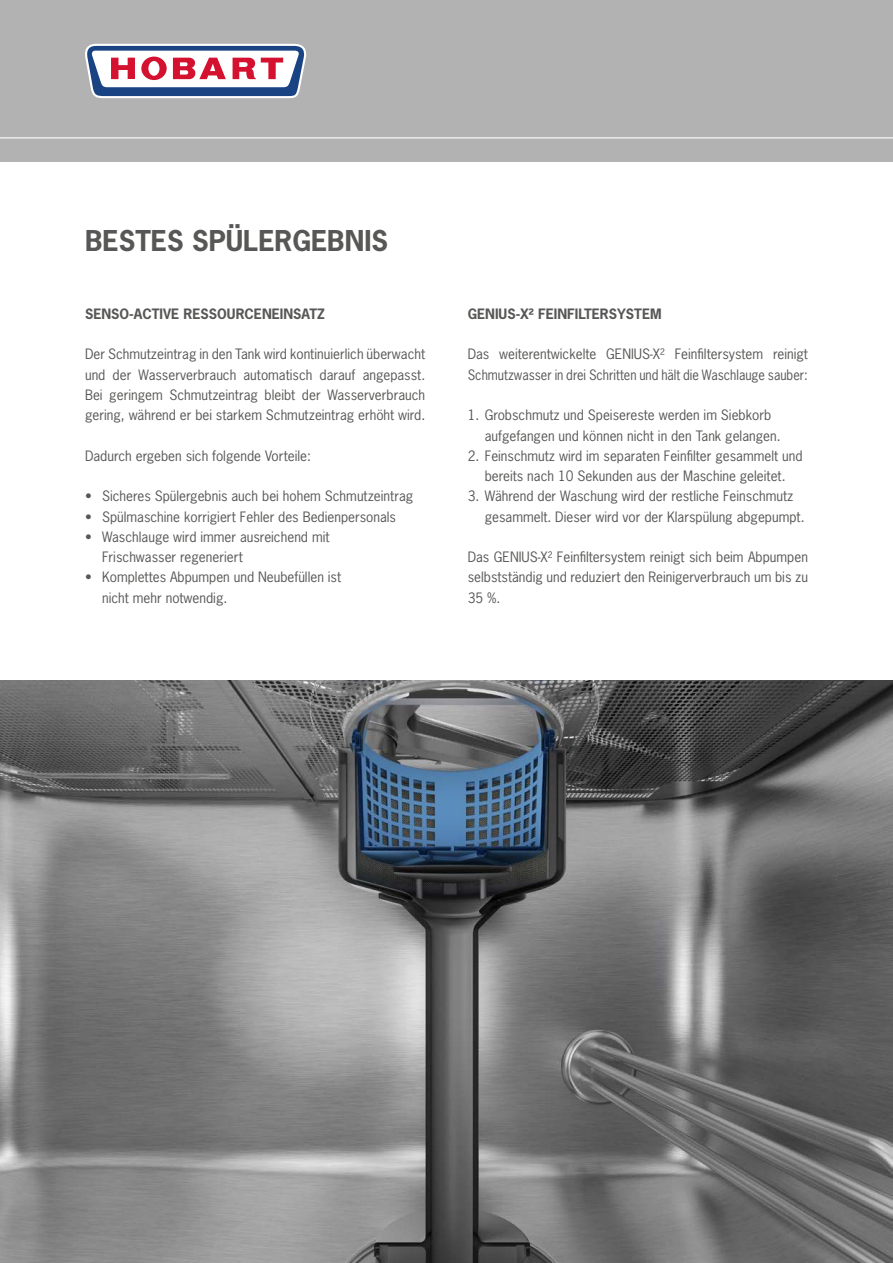
<style>
.page{position:relative;width:893px;height:1263px;background:#fff}
.page>*{position:absolute;margin:0;border:0;box-sizing:border-box;transform-origin:0 0}
.t1{font:700 27px "News Gothic";color:#575756}
.t2{font:13.5px/20.2px "News Gothic";color:#575756}
.t3{font:700 13.5px "News Gothic";color:#575756}
</style>
<div class="page">
<div style="left:0;top:0;width:893px;height:162px;background:#b2b2b2"></div>
<hr style="left:0;top:137px;width:893px;height:1px;background:#fff">
<svg style="left:85px;top:44px;width:221px;height:54px;background:#b5a0b7"></svg>
<img style="left:0;top:680px;width:893px;height:583px">
<h1 class="t1" style="left:85px;top:223px;width:305px">BESTES SPÜLERGEBNIS</h1>
<p class="t3" style="left:85px;top:305px;width:241px">SENSO-ACTIVE RESSOURCENEINSATZ</p>
<p class="t2" style="left:85px;top:344px;width:342px;text-align:justify">Der Schmutzeintrag in den Tank wird kontinuierlich überwacht und der Wasserverbrauch automatisch darauf angepasst.<br>Bei geringem Schmutzeintrag bleibt der Wasserverbrauch gering, während er bei starkem Schmutzeintrag erhöht wird.</p>
<p class="t2" style="left:85px;top:445px;width:228px">Dadurch ergeben sich folgende Vorteile:</p>
<p class="t2" style="left:85px;top:486px;width:330px">• Sicheres Spülergebnis auch bei hohem Schmutzeintrag</p>
<p class="t2" style="left:85px;top:506px;width:312px">• Spülmaschine korrigiert Fehler des Bedienpersonals</p>
<p class="t2" style="left:102px;top:526px;width:229px;text-indent:-17px">• Waschlauge wird immer ausreichend mit<br>Frischwasser regeneriert</p>
<p class="t2" style="left:102px;top:567px;width:241px;text-indent:-17px">• Komplettes Abpumpen und Neubefüllen ist nicht mehr notwendig.</p>
<p class="t3" style="left:468px;top:305px;width:195px">GENIUS-X² FEINFILTERSYSTEM</p>
<p class="t2" style="left:468px;top:344px;width:342px">Das weiterentwickelte GENIUS-X² Feinfiltersystem reinigt<br>Schmutzwasser in drei Schritten und hält die Waschlauge sauber:</p>
<p class="t2" style="left:485px;top:405px;width:297px;text-indent:-17px">1. Grobschmutz und Speisereste werden im Siebkorb aufgefangen und können nicht in den Tank gelangen.</p>
<p class="t2" style="left:468px;top:445px;width:336px;text-align:center">2. Feinschmutz wird im separaten Feinfilter gesammelt und bereits nach 10 Sekunden aus der Maschine geleitet.</p>
<p class="t2" style="left:485px;top:486px;width:321px;text-indent:-17px">3. Während der Waschung wird der restliche Feinschmutz gesammelt. Dieser wird vor der Klarspülung abgepumpt.</p>
<p class="t2" style="left:468px;top:547px;width:342px;text-align:justify">Das GENIUS-X² Feinfiltersystem reinigt sich beim Abpumpen selbstständig und reduziert den Reinigerverbrauch um bis zu 35 %.</p>
</div>
